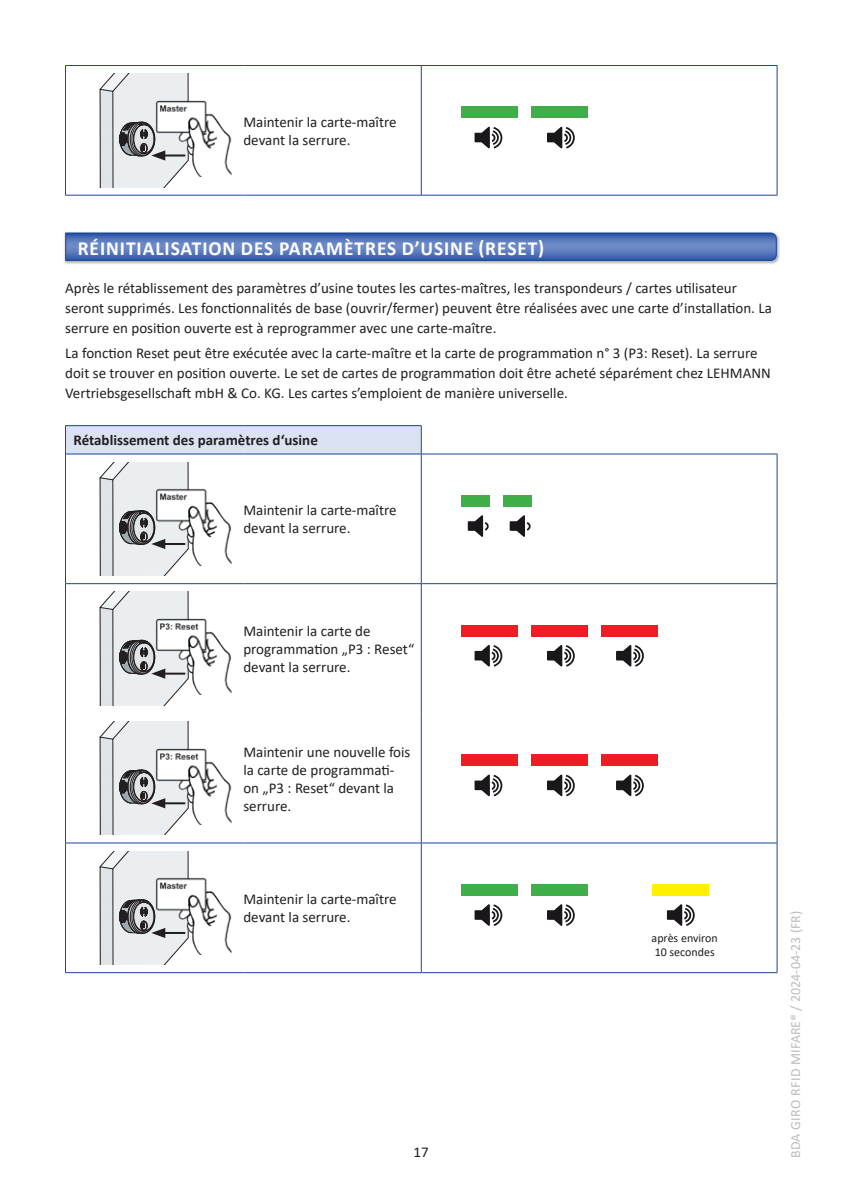
<style>
.page{position:relative;width:842px;height:1191px;background:#fff}
.page>*{position:absolute;margin:0;border:0;box-sizing:border-box;transform-origin:0 0}
.t1{font:700 20px "Calibri";letter-spacing:.05em;color:#fff}
.t2{font:15px/18px "Calibri";color:#231f20}
.t3{font:700 15px "Calibri";color:#231f20}
.t4{font:14px "Calibri";color:#bcbdc0}
.t5{font:12px/14px "Calibri";color:#231f20}
</style>
<div class="page">
<svg style="left:66px;top:66px;width:355px;height:129px"></svg>
<hr style="left:65px;top:65px;width:178px;height:1px;background:#18469d">
<hr style="left:65px;top:66px;width:1px;height:129px;background:#18469d">
<hr style="left:243px;top:65px;width:178px;height:1px;background:#18469d">
<hr style="left:421px;top:65px;width:356px;height:1px;background:#18469d">
<hr style="left:421px;top:66px;width:1px;height:129px;background:#18469d">
<hr style="left:777px;top:66px;width:1px;height:129px;background:#18469d">
<hr style="left:65px;top:195px;width:178px;height:1px;background:#18469d">
<hr style="left:243px;top:195px;width:178px;height:1px;background:#18469d">
<hr style="left:421px;top:195px;width:356px;height:1px;background:#18469d">
<img style="left:83px;top:74px;width:126px;height:113px">
<svg style="left:100px;top:74px;width:88px;height:113px"></svg>
<img style="left:139px;top:80px;width:102px;height:97px">
<div style="left:461px;top:107px;width:57px;height:11px;background:#40ae49"></div>
<div style="left:531px;top:107px;width:57px;height:11px;background:#40ae49"></div>
<svg style="left:474px;top:127px;width:28px;height:22px"></svg>
<svg style="left:547px;top:127px;width:28px;height:22px"></svg>
<div style="left:63px;top:231px;width:717px;height:34px;background:#231f20;opacity:.4"></div>
<svg style="left:65px;top:232px;width:712px;height:29px"></svg>
<svg style="left:66px;top:426px;width:711px;height:546px"></svg>
<svg style="left:422px;top:455px;width:355px;height:517px"></svg>
<hr style="left:65px;top:425px;width:178px;height:1px;background:#18469d">
<svg style="left:65px;top:426px;width:1px;height:28px"></svg>
<hr style="left:243px;top:425px;width:179px;height:1px;background:#18469d">
<svg style="left:421px;top:426px;width:1px;height:28px"></svg>
<hr style="left:65px;top:454px;width:178px;height:1px;background:#18469d">
<hr style="left:65px;top:454px;width:1px;height:129px;background:#18469d">
<hr style="left:243px;top:454px;width:178px;height:1px;background:#18469d">
<hr style="left:421px;top:454px;width:356px;height:1px;background:#18469d">
<hr style="left:421px;top:454px;width:1px;height:129px;background:#18469d">
<hr style="left:777px;top:454px;width:1px;height:129px;background:#18469d">
<hr style="left:65px;top:583px;width:178px;height:1px;background:#18469d">
<hr style="left:65px;top:584px;width:1px;height:129px;background:#18469d">
<hr style="left:243px;top:583px;width:178px;height:1px;background:#18469d">
<hr style="left:421px;top:583px;width:356px;height:1px;background:#18469d">
<hr style="left:421px;top:584px;width:1px;height:129px;background:#18469d">
<hr style="left:777px;top:584px;width:1px;height:129px;background:#18469d">
<hr style="left:65px;top:713px;width:1px;height:129px;background:#18469d">
<hr style="left:421px;top:713px;width:1px;height:129px;background:#18469d">
<hr style="left:777px;top:713px;width:1px;height:129px;background:#18469d">
<hr style="left:65px;top:842px;width:178px;height:1px;background:#18469d">
<hr style="left:65px;top:843px;width:1px;height:129px;background:#18469d">
<hr style="left:243px;top:842px;width:178px;height:1px;background:#18469d">
<hr style="left:421px;top:842px;width:356px;height:1px;background:#18469d">
<hr style="left:421px;top:843px;width:1px;height:129px;background:#18469d">
<hr style="left:777px;top:843px;width:1px;height:129px;background:#18469d">
<hr style="left:65px;top:972px;width:178px;height:1px;background:#18469d">
<hr style="left:243px;top:972px;width:178px;height:1px;background:#18469d">
<hr style="left:421px;top:972px;width:356px;height:1px;background:#18469d">
<img style="left:83px;top:462px;width:126px;height:113px">
<svg style="left:100px;top:462px;width:88px;height:113px"></svg>
<img style="left:139px;top:469px;width:102px;height:96px">
<div style="left:461px;top:495px;width:28px;height:11px;background:#40ae49"></div>
<div style="left:503px;top:495px;width:28px;height:11px;background:#40ae49"></div>
<svg style="left:468px;top:515px;width:21px;height:22px"></svg>
<svg style="left:510px;top:515px;width:21px;height:22px"></svg>
<img style="left:83px;top:592px;width:126px;height:113px">
<svg style="left:100px;top:592px;width:88px;height:113px"></svg>
<img style="left:139px;top:598px;width:102px;height:97px">
<div style="left:461px;top:625px;width:57px;height:11px;background:#ee1d23"></div>
<div style="left:531px;top:625px;width:57px;height:11px;background:#ee1d23"></div>
<div style="left:601px;top:625px;width:57px;height:11px;background:#ee1d23"></div>
<svg style="left:474px;top:645px;width:28px;height:22px"></svg>
<svg style="left:547px;top:645px;width:28px;height:22px"></svg>
<svg style="left:616px;top:645px;width:28px;height:22px"></svg>
<img style="left:83px;top:721px;width:126px;height:114px">
<svg style="left:100px;top:721px;width:88px;height:114px"></svg>
<img style="left:139px;top:728px;width:102px;height:96px">
<div style="left:461px;top:754px;width:57px;height:12px;background:#ee1d23"></div>
<div style="left:531px;top:754px;width:57px;height:12px;background:#ee1d23"></div>
<div style="left:601px;top:754px;width:57px;height:12px;background:#ee1d23"></div>
<svg style="left:474px;top:774px;width:28px;height:22px"></svg>
<svg style="left:547px;top:774px;width:28px;height:22px"></svg>
<svg style="left:616px;top:774px;width:28px;height:22px"></svg>
<img style="left:83px;top:851px;width:126px;height:113px">
<svg style="left:100px;top:851px;width:88px;height:113px"></svg>
<img style="left:139px;top:858px;width:102px;height:96px">
<div style="left:461px;top:884px;width:57px;height:11px;background:#40ae49"></div>
<div style="left:531px;top:884px;width:57px;height:11px;background:#40ae49"></div>
<div style="left:652px;top:884px;width:57px;height:11px;background:#fff101"></div>
<svg style="left:474px;top:904px;width:28px;height:22px"></svg>
<svg style="left:547px;top:904px;width:28px;height:22px"></svg>
<svg style="left:667px;top:904px;width:28px;height:22px"></svg>
<p class="t2" style="left:243px;top:113px;width:155px">Maintenir la carte-maître devant la serrure.</p>
<h1 class="t1" style="left:78px;top:234px;width:468px">RÉINITIALISATION DES PARAMÈTRES D’USINE (RESET)</h1>
<p class="t2" style="left:65px;top:277px;width:708px;line-height:20px">Après le rétablissement des paramètres d’usine toutes les cartes-maîtres, les transpondeurs / cartes utilisateur seront supprimés. Les fonctionnalités de base (ouvrir/fermer) peuvent être réalisées avec une carte d’installation. La serrure en position ouverte est à reprogrammer avec une carte-maître.</p>
<p class="t2" style="left:65px;top:343px;width:707px;line-height:20px">La fonction Reset peut être exécutée avec la carte-maître et la carte de programmation n° 3 (P3: Reset). La serrure doit se trouver en position ouverte. Le set de cartes de programmation doit être acheté séparément chez LEHMANN<br>Vertriebsgesellschaft mbH &amp; Co. KG. Les cartes s’emploient de manière universelle.</p>
<p class="t3" style="left:73px;top:429px;width:246px">Rétablissement des paramètres d‘usine</p>
<p class="t2" style="left:243px;top:501px;width:155px">Maintenir la carte-maître devant la serrure.</p>
<p class="t2" style="left:243px;top:622px;width:172px">Maintenir la carte de programmation „P3 : Reset“ devant la serrure.</p>
<p class="t2" style="left:243px;top:742px;width:169px">Maintenir une nouvelle fois la carte de programmati&shy;on „P3 : Reset“ devant la serrure.</p>
<p class="t2" style="left:243px;top:890px;width:155px">Maintenir la carte-maître devant la serrure.</p>
<p class="t2" style="left:413px;top:1143px;width:17px">17</p>
<p class="t5" style="left:652px;top:930px;width:68px">après environ<br>10 secondes</p>
<p class="t4" style="left:786px;top:1157px;width:248px;rotate:-90deg">BDA GIRO RFID MIFARE® / 2024-04-23 (FR)</p>
</div>
